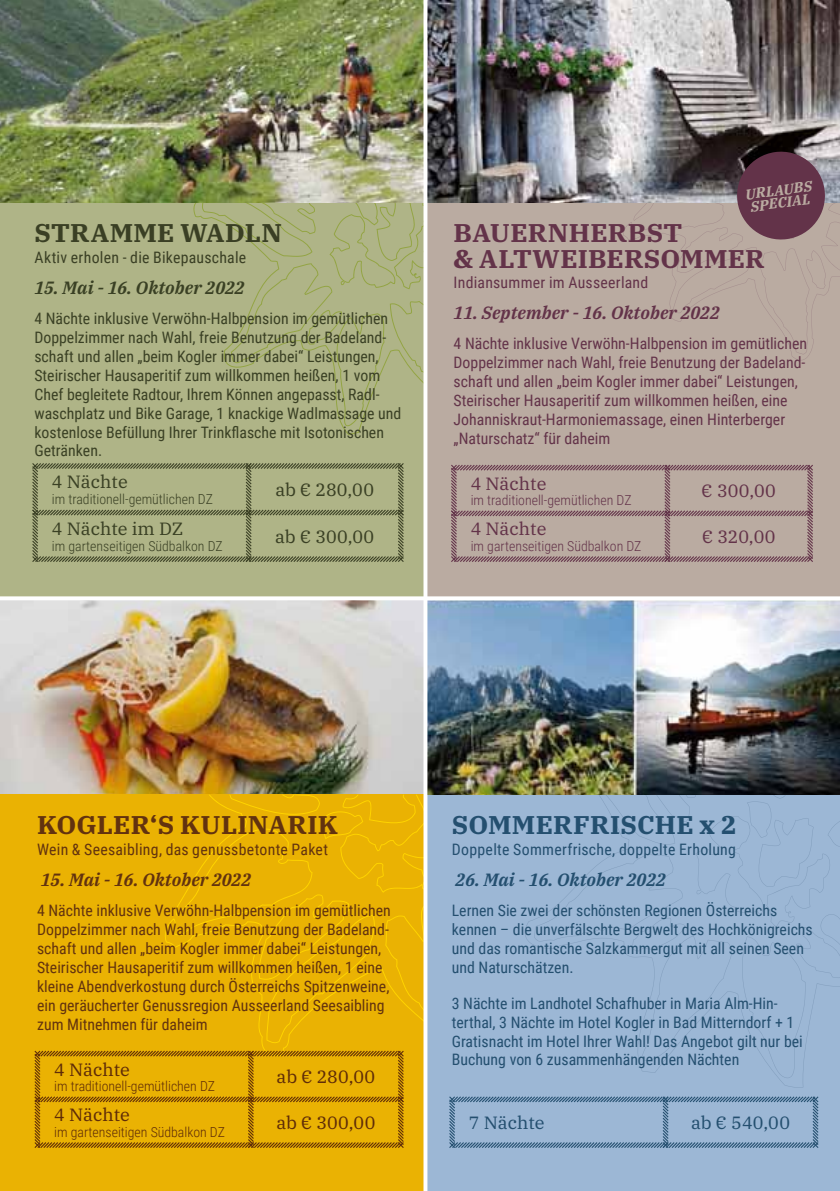
<style>
.page{position:relative;width:840px;height:1191px;background:#fff}
.page>*{position:absolute;margin:0;border:0;box-sizing:border-box;transform-origin:0 0}
.t1{font:700 25.6px/25.6px "IBM Plex Serif";letter-spacing:.01em;color:#633349}
.t2{font:700 25.6px "IBM Plex Serif";letter-spacing:.01em;color:#62320f}
.t3{font:700 25.6px "IBM Plex Serif";letter-spacing:.01em;color:#244f6f}
.t4{font:700 25.6px "IBM Plex Serif";letter-spacing:.01em;color:#3a3f24}
.t5{font:17.8px "IBM Plex Serif";color:#3a4024}
.t6{font:17.8px "IBM Plex Serif";color:#5f2c08}
.t7{font:17.8px "IBM Plex Serif";color:#633349}
.t8{font:italic 600 17.8px "IBM Plex Serif";color:#633349}
.t9{font:italic 600 17.8px "IBM Plex Serif";color:#3a4024}
.t10{font:italic 600 17.8px "IBM Plex Serif";color:#62320f}
.t11{font:italic 600 17.8px "IBM Plex Serif";color:#244f6f}
.t12{font:17.8px "IBM Plex Serif";color:#244f6f}
.t13{font:15.8px/19px "Roboto Condensed";color:#62320f}
.t14{font:15.8px/19px "Roboto Condensed";color:#3a4024}
.t15{font:15.8px/19px "Roboto Condensed";color:#244f6f}
.t16{font:15.8px/19px "Roboto Condensed";color:#633349}
.t17{font:15.8px "Roboto Condensed";letter-spacing:.02em;color:#244f6f}
.t18{font:15.8px "Roboto Condensed";letter-spacing:.015em;color:#3a3f24}
.t19{font:italic 700 14.4px/12.6px "IBM Plex Serif";color:#baaba1}
.t20{font:300 13.8px "Roboto Condensed";color:#3a4024}
.t21{font:300 13.8px "Roboto Condensed";color:#633349}
.t22{font:300 13.8px "Roboto Condensed";color:#5f2c08}
</style>
<div class="page">
<div style="left:0;top:0;width:424px;height:597px;background:#afb487"></div>
<svg style="left:202px;top:202px;width:221px;height:224px"></svg>
<div style="left:425px;top:0;width:414px;height:598px;background:#baaba1"></div>
<div style="left:425px;top:599px;width:414px;height:592px;background:#9cb7d5"></div>
<svg style="left:561px;top:794px;width:278px;height:26px"></svg>
<svg style="left:533px;top:820px;width:306px;height:258px"></svg>
<img style="left:0;top:600px;width:423px;height:194px">
<img style="left:427px;top:600px;width:412px;height:194px">
<div style="left:0;top:794px;width:425px;height:397px;background:#eab203"></div>
<svg style="left:165px;top:794px;width:124px;height:255px"></svg>
<svg style="left:228px;top:794px;width:195px;height:249px"></svg>
<svg style="left:32px;top:463px;width:372px;height:99px"></svg>
<svg style="left:451px;top:464px;width:362px;height:98px"></svg>
<svg style="left:34px;top:1049px;width:370px;height:99px"></svg>
<svg style="left:449px;top:1096px;width:370px;height:52px"></svg>
<img style="left:0;top:0;width:423px;height:202px">
<img style="left:427px;top:0;width:412px;height:202px">
<svg style="left:423px;top:0;width:4px;height:1191px;fill:#fff"></svg>
<svg style="left:655px;top:99px;width:184px;height:255px"></svg>
<svg style="left:0;top:596px;width:839px;height:4px"></svg>
<p class="t19" style="left:744px;top:187px;width:69px;rotate:-8deg">URLAUBS<br>SPECIAL</p>
<h1 class="t4" style="left:34px;top:213px;width:249px">STRAMME WADLN</h1>
<p class="t18" style="left:34px;top:246px;width:213px">Aktiv erholen - die Bikepauschale</p>
<p class="t9" style="left:34px;top:273px;width:212px">15. Mai - 16. Oktober 2022</p>
<p class="t14" style="left:34px;top:308px;width:368px">4 Nächte inklusive Verwöhn-Halbpension im gemütlichen Doppelzimmer nach Wahl, freie Benutzung der Badeland&shy;schaft und allen „beim Kogler immer dabei“ Leistungen, Steirischer Hausaperitif zum willkommen heißen, 1 vom Chef begleitete Radtour, Ihrem Können angepasst, Radl&shy;waschplatz und Bike Garage, 1 knackige Wadlmassage und kostenlose Befüllung Ihrer Trinkflasche mit Isotonischen Getränken.</p>
<h1 class="t1" style="left:453px;top:218px;width:312px">BAUERNHERBST<br>&amp; ALTWEIBERSOMMER</h1>
<p class="t16" style="left:453px;top:273px;width:196px">Indiansummer im Ausseerland</p>
<p class="t8" style="left:453px;top:299px;width:267px">11. September - 16. Oktober 2022</p>
<p class="t16" style="left:453px;top:334px;width:355px">4 Nächte inklusive Verwöhn-Halbpension im gemütlichen Doppelzimmer nach Wahl, freie Benutzung der Badeland&shy;schaft und allen „beim Kogler immer dabei“ Leistungen, Steirischer Hausaperitif zum willkommen heißen, eine Johanniskraut-Harmoniemassage, einen Hinterberger „Naturschatz“ für daheim</p>
<p class="t5" style="left:52px;top:468px;width:77px">4 Nächte</p>
<p class="t20" style="left:52px;top:489px;width:162px">im traditionell-gemütlichen DZ</p>
<p class="t5" style="left:275px;top:476px;width:100px">ab € 280,00</p>
<p class="t7" style="left:470px;top:469px;width:77px">4 Nächte</p>
<p class="t21" style="left:470px;top:491px;width:162px">im traditionell-gemütlichen DZ</p>
<p class="t7" style="left:701px;top:477px;width:76px">€ 300,00</p>
<p class="t5" style="left:52px;top:515px;width:133px">4 Nächte im DZ</p>
<p class="t20" style="left:52px;top:536px;width:172px">im gartenseitigen Südbalkon DZ</p>
<p class="t5" style="left:275px;top:523px;width:100px">ab € 300,00</p>
<p class="t7" style="left:470px;top:515px;width:77px">4 Nächte</p>
<p class="t21" style="left:470px;top:536px;width:172px">im gartenseitigen Südbalkon DZ</p>
<p class="t7" style="left:701px;top:523px;width:75px">€ 320,00</p>
<h1 class="t2" style="left:37px;top:805px;width:302px">KOGLER‘S KULINARIK</h1>
<p class="t13" style="left:37px;top:839px;width:292px">Wein &amp; Seesaibling, das genussbetonte Paket</p>
<p class="t10" style="left:41px;top:865px;width:212px">15. Mai - 16. Oktober 2022</p>
<p class="t13" style="left:37px;top:900px;width:355px">4 Nächte inklusive Verwöhn-Halbpension im gemütlichen Doppelzimmer nach Wahl, freie Benutzung der Badeland&shy;schaft und allen „beim Kogler immer dabei“ Leistungen, Steirischer Hausaperitif zum willkommen heißen, 1 eine kleine Abendverkostung durch Österreichs Spitzenweine, ein geräucherter Genussregion Ausseerland Seesaibling zum Mitnehmen für daheim</p>
<p class="t6" style="left:54px;top:1055px;width:77px">4 Nächte</p>
<p class="t22" style="left:54px;top:1076px;width:162px">im traditionell-gemütlichen DZ</p>
<p class="t6" style="left:276px;top:1063px;width:100px">ab € 280,00</p>
<h1 class="t3" style="left:451px;top:805px;width:286px">SOMMERFRISCHE x 2</h1>
<p class="t17" style="left:451px;top:838px;width:285px">Doppelte Sommerfrische, doppelte Erholung</p>
<p class="t11" style="left:455px;top:865px;width:212px">26. Mai - 16. Oktober 2022</p>
<p class="t15" style="left:451px;top:900px;width:362px">Lernen Sie zwei der schönsten Regionen Österreichs kennen – die unverfälschte Bergwelt des Hochkönigreichs und das romantische Salzkammergut mit all seinen Seen und Naturschätzen.</p>
<p class="t15" style="left:451px;top:993px;width:352px">3 Nächte im Landhotel Schafhuber in Maria Alm-Hin&shy;terthal, 3 Nächte im Hotel Kogler in Bad Mitterndorf + 1<br>Gratisnacht im Hotel Ihrer Wahl! Das Angebot gilt nur bei Buchung von 6 zusammenhängenden Nächten</p>
<p class="t6" style="left:54px;top:1101px;width:77px">4 Nächte</p>
<p class="t22" style="left:54px;top:1122px;width:172px">im gartenseitigen Südbalkon DZ</p>
<p class="t6" style="left:276px;top:1109px;width:100px">ab € 300,00</p>
<p class="t12" style="left:468px;top:1109px;width:77px">7 Nächte</p>
<p class="t12" style="left:690px;top:1109px;width:100px">ab € 540,00</p>
</div>
